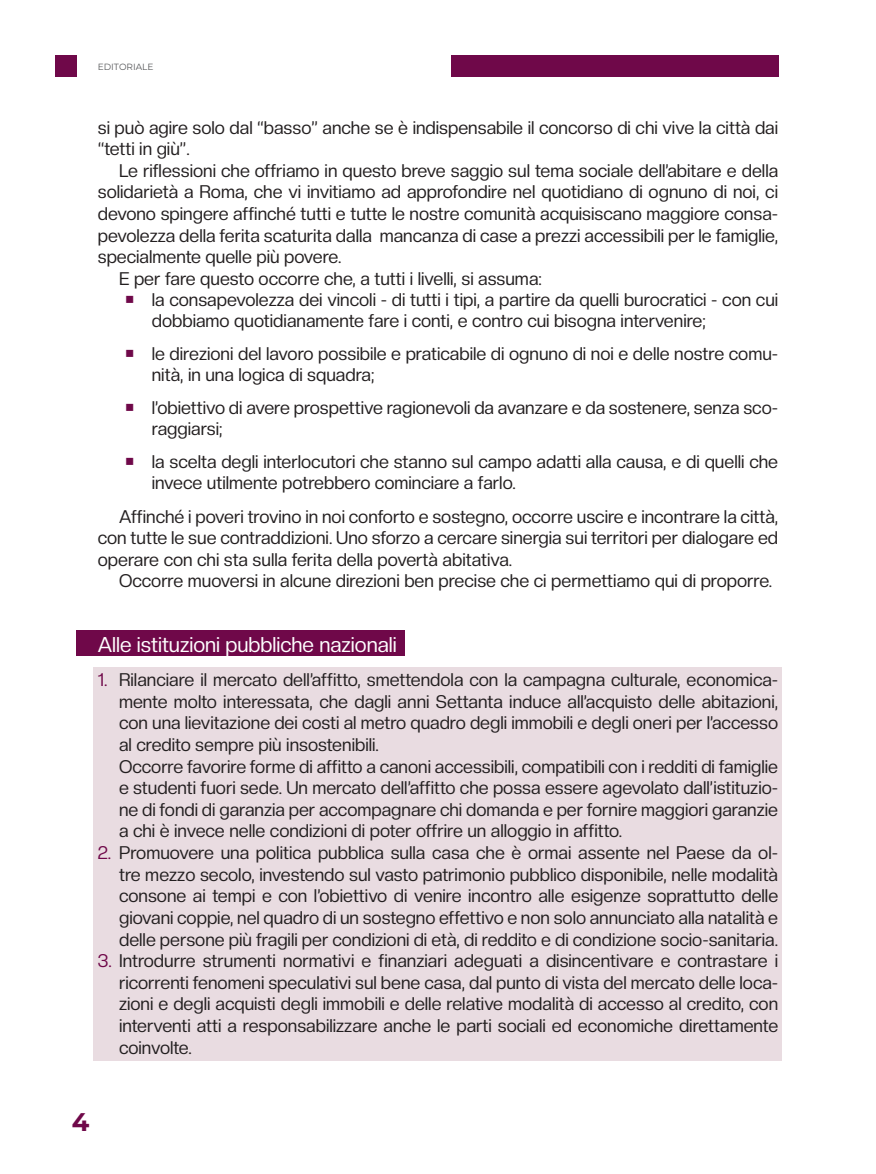
<style>
.page{position:relative;width:876px;height:1174px;background:#fff}
.page>*{position:absolute;margin:0;border:0;box-sizing:border-box;transform-origin:0 0}
.t1{font:700 25.5px "Montserrat";color:#6f0849}
.t2{font:21px "Creato Display";color:#fff}
.t3{font:18px/21.6px "Creato Display";color:#231f20}
.t4{font:9px "Montserrat";color:#57585a}
.s1{color:#6f0849}
</style>
<div class="page">
<div style="left:55px;top:55px;width:22px;height:22px;background:#6f0849"></div>
<div style="left:451px;top:55px;width:327px;height:22px;background:#6f0849"></div>
<div style="left:77px;top:630px;width:328px;height:26px;background:#6f0849"></div>
<div style="left:94px;top:667px;width:688px;height:394px;background:#e9dce1"></div>
<p class="t4" style="left:98px;top:61px;width:57px">EDITORIALE</p>
<p class="t3" style="left:98px;top:116px;width:682px">si può agire solo dal “basso” anche se è indispensabile il concorso di chi vive la città dai “tetti in giù”.</p>
<p class="t3" style="left:119px;top:159px;width:661px">Le riflessioni che offriamo in questo breve saggio sul tema sociale dell’abitare e della</p>
<p class="t3" style="left:98px;top:181px;width:682px">solidarietà a Roma, che vi invitiamo ad approfondire nel quotidiano di ognuno di noi, ci</p>
<p class="t3" style="left:98px;top:202px;width:682px">devono spingere affinché tutti e tutte le nostre comunità acquisiscano maggiore consa-</p>
<p class="t3" style="left:98px;top:224px;width:682px">pevolezza della ferita scaturita dalla mancanza di case a prezzi accessibili per le famiglie,</p>
<p class="t3" style="left:98px;top:246px;width:245px">specialmente quelle più povere.</p>
<p class="t3" style="left:119px;top:267px;width:424px">E per fare questo occorre che, a tutti i livelli, si assuma:</p>
<p class="t3" style="left:152px;top:289px;width:628px;line-height:21px;text-indent:-27px"><span class="s1">○</span> la consapevolezza dei vincoli - di tutti i tipi, a partire da quelli burocratici - con cui dobbiamo quotidianamente fare i conti, e contro cui bisogna intervenire;</p>
<p class="t3" style="left:152px;top:343px;width:628px;line-height:21px;text-indent:-27px"><span class="s1">○</span> le direzioni del lavoro possibile e praticabile di ognuno di noi e delle nostre comu&shy;nità, in una logica di squadra;</p>
<p class="t3" style="left:152px;top:397px;width:628px;line-height:21px;text-indent:-27px"><span class="s1">○</span> l’obiettivo di avere prospettive ragionevoli da avanzare e da sostenere, senza sco&shy;raggiarsi;</p>
<p class="t3" style="left:152px;top:451px;width:628px;line-height:21px;text-indent:-27px"><span class="s1">○</span> la scelta degli interlocutori che stanno sul campo adatti alla causa, e di quelli che invece utilmente potrebbero cominciare a farlo.</p>
<p class="t3" style="left:98px;top:505px;width:682px;text-align:justify;text-indent:21px">Affinché i poveri trovino in noi conforto e sostegno, occorre uscire e incontrare la città, con tutte le sue contraddizioni. Uno sforzo a cercare sinergia sui territori per dialogare ed operare con chi sta sulla ferita della povertà abitativa.</p>
<p class="t3" style="left:119px;top:570px;width:655px">Occorre muoversi in alcune direzioni ben precise che ci permettiamo qui di proporre.</p>
<p class="t2" style="left:98px;top:632px;width:300px">Alle istituzioni pubbliche nazionali</p>
<p class="t3" style="left:119px;top:668px;width:661px;text-indent:-21px"><span class="s1">1.</span> Rilanciare il mercato dell’affitto, smettendola con la campagna culturale, economica&shy;mente molto interessata, che dagli anni Settanta induce all’acquisto delle abitazioni, con una lievitazione dei costi al metro quadro degli immobili e degli oneri per l’accesso al credito sempre più insostenibili.<br>Occorre favorire forme di affitto a canoni accessibili, compatibili con i redditi di famiglie e studenti fuori sede. Un mercato dell’affitto che possa essere agevolato dall’istituzio&shy;ne di fondi di garanzia per accompagnare chi domanda e per fornire maggiori garanzie a chi è invece nelle condizioni di poter offrire un alloggio in affitto.</p>
<p class="t3" style="left:119px;top:841px;width:661px;text-align:justify;text-indent:-21px"><span class="s1">2.</span> Promuovere una politica pubblica sulla casa che è ormai assente nel Paese da ol&shy;tre mezzo secolo, investendo sul vasto patrimonio pubblico disponibile, nelle modalità consone ai tempi e con l’obiettivo di venire incontro alle esigenze soprattutto delle giovani coppie, nel quadro di un sostegno effettivo e non solo annunciato alla natalità e delle persone più fragili per condizioni di età, di reddito e di condizione socio-sanitaria.</p>
<p class="t3" style="left:119px;top:949px;width:661px;text-align:justify;text-indent:-21px"><span class="s1">3.</span> Introdurre strumenti normativi e finanziari adeguati a disincentivare e contrastare i ricorrenti fenomeni speculativi sul bene casa, dal punto di vista del mercato delle loca&shy;zioni e degli acquisti degli immobili e delle relative modalità di accesso al credito, con interventi atti a responsabilizzare anche le parti sociali ed economiche direttamente coinvolte.</p>
<h1 class="t1" style="left:72px;top:1105px;width:19px">4</h1>
</div>
